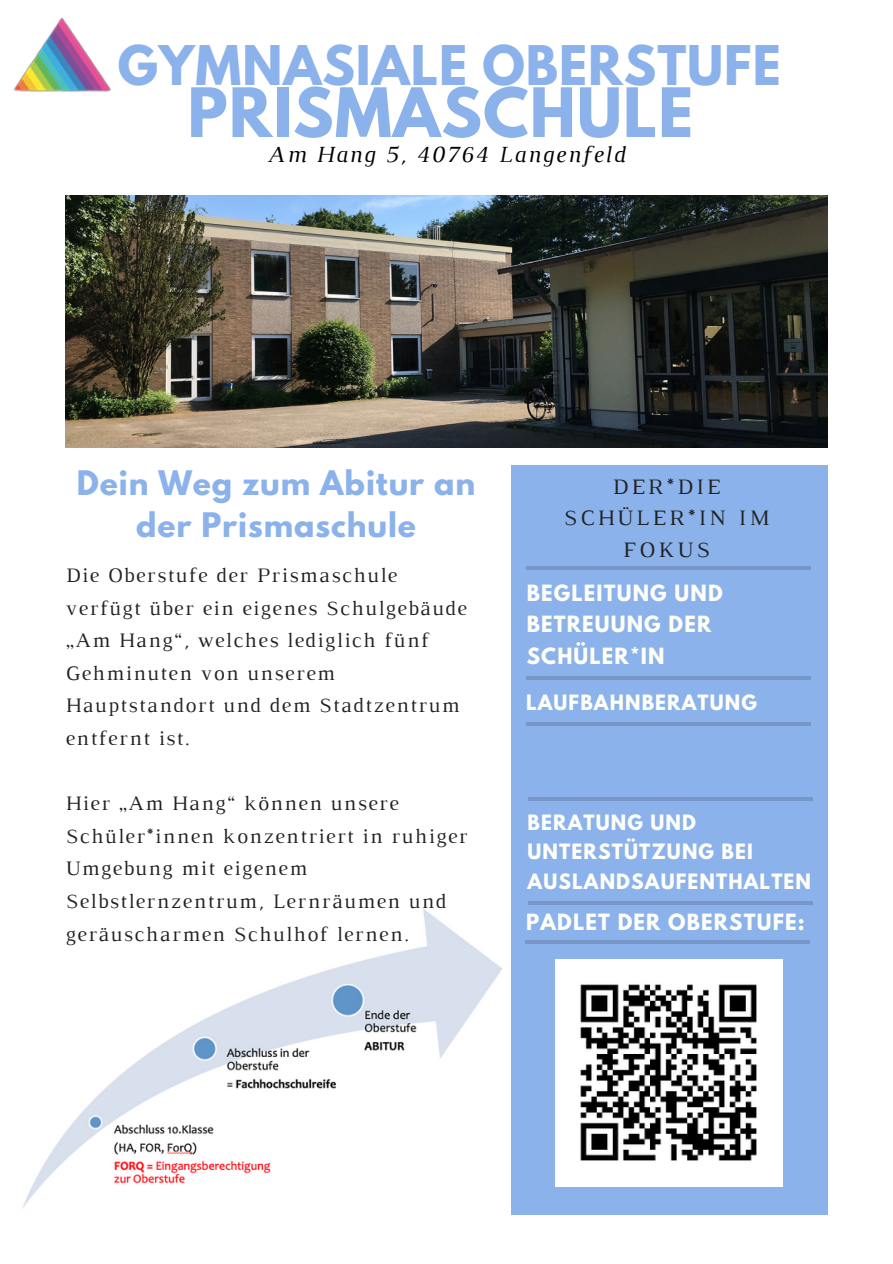
<style>
.page{position:relative;width:893px;height:1264px;background:#fff}
.page>*{position:absolute;margin:0;border:0;box-sizing:border-box;transform-origin:0 0}
.t1{font:700 60.3px "League Spartan";letter-spacing:.02em;color:#8bb2ea}
.t2{font:700 48.45px "League Spartan";letter-spacing:.02em;color:#8bb2ea}
.t3{font:700 30px/41.5px "League Spartan";letter-spacing:.03em;color:#8bb2ea;text-align:center}
.t4{font:italic 23.55px "Luthier";letter-spacing:.07em;color:#000}
.t5{font:22.5px/31.5px "Luthier";letter-spacing:.14em;color:#222;text-align:center}
.t6{font:21px/32.5px "Luthier";letter-spacing:.07em;color:#222}
.t7{font:700 19.8px/31.5px "League Spartan";letter-spacing:.06em;color:#fffff9}
.t8{font:700 18.75px/29.2px "League Spartan";letter-spacing:.06em;color:#fffff9}
</style>
<div class="page">
<div style="left:511px;top:466px;width:316px;height:748px;background:#8bb2ea"></div>
<hr style="left:526px;top:676px;width:285px;height:4px;background:#7697c7">
<hr style="left:526px;top:722px;width:285px;height:3px;background:#000">
<hr style="left:528px;top:797px;width:284px;height:3px;background:#000">
<hr style="left:525px;top:940px;width:284px;height:3px;background:#000">
<hr style="left:526px;top:566px;width:284px;height:4px;background:#7697c7">
<img style="left:66px;top:195px;width:761px;height:252px">
<img style="left:14px;top:17px;width:97px;height:75px">
<img style="left:555px;top:959px;width:227px;height:227px">
<img style="left:22px;top:908px;width:480px;height:300px">
<svg style="left:528px;top:901px;width:284px;height:3px"></svg>
<p class="t2" style="left:118px;top:41px;width:664px">GYMNASIALE OBERSTUFE</p>
<p class="t1" style="left:187px;top:83px;width:507px">PRISMASCHULE</p>
<p class="t4" style="left:267px;top:146px;width:359px">Am Hang 5, 40764 Langenfeld</p>
<p class="t3" style="left:77px;top:466px;width:400px">Dein Weg zum Abitur an der Prismaschule</p>
<p class="t6" style="left:66px;top:560px;width:402px">Die Oberstufe der Prismaschule verfügt über ein eigenes Schulgebäude „Am Hang“, welches lediglich fünf<br>Gehminuten von unserem<br>Hauptstandort und dem Stadtzentrum entfernt ist.</p>
<p class="t6" style="left:66px;top:788px;width:403px">Hier „Am Hang“ können unsere<br>Schüler*innen konzentriert in ruhiger<br>Umgebung mit eigenem<br>Selbstlernzentrum, Lernräumen und geräuscharmen Schulhof lernen.</p>
<p class="t5" style="left:563px;top:472px;width:207px">DER*DIE<br>SCHÜLER*IN IM<br>FOKUS</p>
<p class="t7" style="left:526px;top:579px;width:197px">BEGLEITUNG UND<br>BETREUUNG DER<br>SCHÜLER*IN</p>
<p class="t8" style="left:526px;top:690px;width:232px">LAUFBAHNBERATUNG</p>
<p class="t8" style="left:527px;top:810px;width:285px">BERATUNG UND<br>UNTERSTÜTZUNG BEI<br>AUSLANDSAUFENTHALTEN</p>
<p class="t7" style="left:526px;top:909px;width:280px">PADLET DER OBERSTUFE:</p>
</div>
